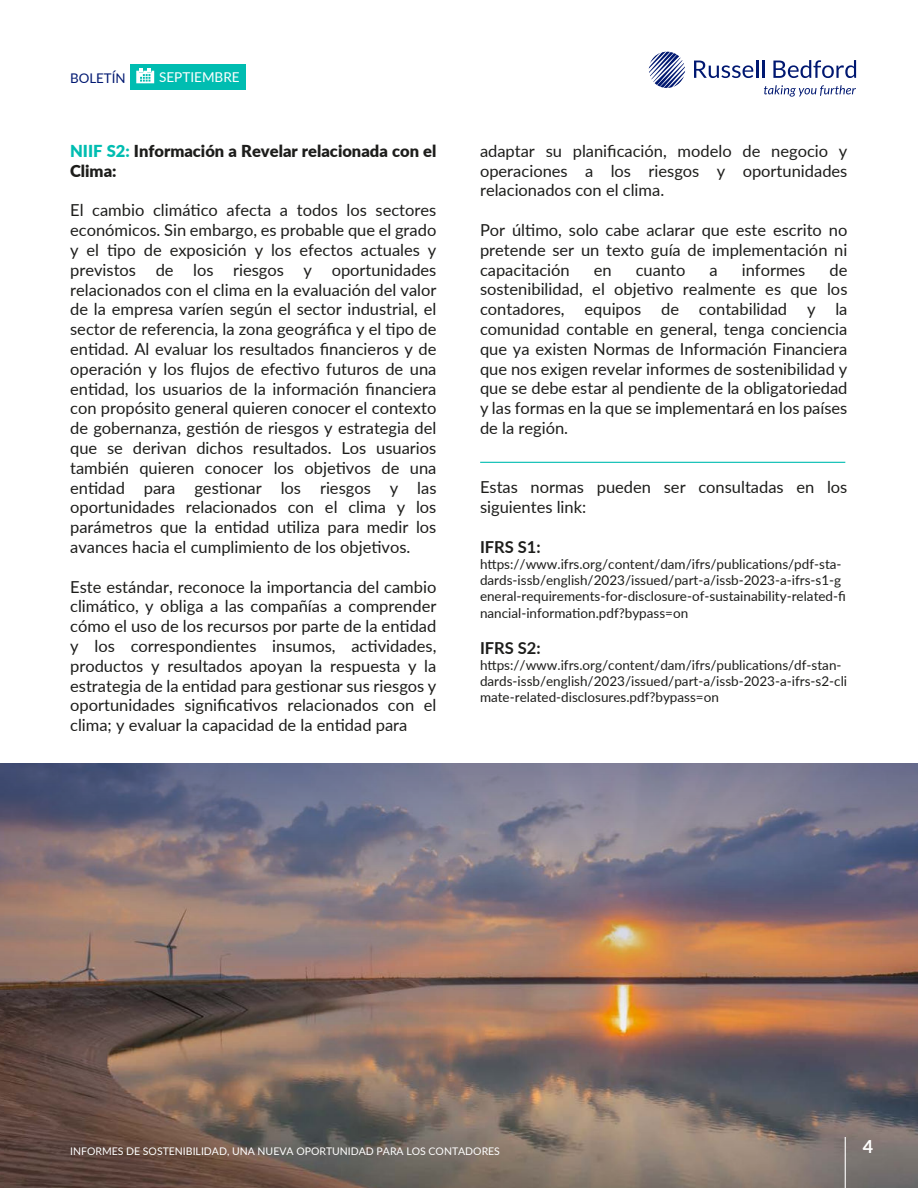
<style>
.page{position:relative;width:918px;height:1188px;background:#fff}
.page>*{position:absolute;margin:0;border:0;box-sizing:border-box;transform-origin:0 0}
.t1{font:700 18px "Lato";color:#fff}
.t2{font:16.5px/19.8px "Lato";color:#1d1d1b;text-align:justify}
.t3{font:900 16.5px/19.8px "Lato";color:#1d1d1b}
.t4{font:700 16.5px "Lato";color:#1d1d1b}
.t5{font:13.5px/16.2px "Lato";color:#1d1d1b}
.t6{font:13.5px "Lato";color:#fff}
.t7{font:13.35px "Lato";color:#001871}
.t8{font:10.5px "Lato";color:#fff}
.s1{color:#00bdb1}
</style>
<div class="page">
<img style="left:0;top:1101px;width:918px;height:87px">
<img style="left:0;top:764px;width:918px;height:337px">
<hr style="left:845px;top:1137px;width:1px;height:51px;background:#fff">
<svg style="left:649px;top:52px;width:36px;height:36px"></svg>
<svg style="left:694px;top:60px;width:64px;height:18px"></svg>
<hr style="left:762px;top:60px;width:3px;height:18px;background:#001871">
<svg style="left:773px;top:60px;width:83px;height:18px"></svg>
<svg style="left:764px;top:85px;width:92px;height:12px"></svg>
<div style="left:130px;top:65px;width:115px;height:25px;background:#00bdb1"></div>
<svg style="left:136px;top:68px;width:18px;height:15px"></svg>
<hr style="left:480px;top:462px;width:365px;height:1px;background:#00bdb1">
<p class="t7" style="left:70px;top:71px;width:57px">BOLETÍN</p>
<p class="t6" style="left:159px;top:70px;width:82px">SEPTIEMBRE</p>
<p class="t3" style="left:70px;top:140px;width:368px"><span class="s1">NIIF S2:</span> Información a Revelar relacionada con el<br>Clima:</p>
<p class="t2" style="left:70px;top:200px;width:368px">El cambio climático afecta a todos los sectores económicos. Sin embargo, es probable que el grado y el tipo de exposición y los efectos actuales y previstos de los riesgos y oportunidades relacionados con el clima en la evaluación del valor de la empresa varíen según el sector industrial, el sector de referencia, la zona geográfica y el tipo de entidad. Al evaluar los resultados financieros y de operación y los flujos de efectivo futuros de una entidad, los usuarios de la información financiera con propósito general quieren conocer el contexto de gobernanza, gestión de riesgos y estrategia del que se derivan dichos resultados. Los usuarios también quieren conocer los objetivos de una entidad para gestionar los riesgos y las oportunidades relacionados con el clima y los parámetros que la entidad utiliza para medir los avances hacia el cumplimiento de los objetivos.</p>
<p class="t2" style="left:70px;top:576px;width:368px">Este estándar, reconoce la importancia del cambio climático, y obliga a las compañías a comprender cómo el uso de los recursos por parte de la entidad y los correspondientes insumos, actividades, productos y resultados apoyan la respuesta y la estrategia de la entidad para gestionar sus riesgos y oportunidades significativos relacionados con el clima; y evaluar la capacidad de la entidad para</p>
<p class="t2" style="left:480px;top:140px;width:369px">adaptar su planificación, modelo de negocio y operaciones a los riesgos y oportunidades relacionados con el clima.</p>
<p class="t2" style="left:480px;top:219px;width:369px">Por último, solo cabe aclarar que este escrito no pretende ser un texto guía de implementación ni capacitación</p>
<p class="t2" style="left:480px;top:259px;width:369px;text-indent:349px">de sostenibilidad, el objetivo realmente es que los contadores, equipos de contabilidad y la comunidad contable en general, tenga conciencia que ya existen Normas de Información Financiera que nos exigen revelar informes de sostenibilidad y que se debe estar al pendiente de la obligatoriedad y las formas en la que se implementará en los países de la región.</p>
<p class="t2" style="left:594px;top:259px;width:19px">en</p>
<p class="t2" style="left:636px;top:259px;width:51px">cuanto</p>
<p class="t2" style="left:710px;top:259px;width:10px">a</p>
<p class="t2" style="left:742px;top:259px;width:65px">informes</p>
<p class="t2" style="left:480px;top:477px;width:369px">Estas normas pueden ser consultadas en los siguientes link:</p>
<p class="t4" style="left:480px;top:537px;width:62px">IFRS S1:</p>
<p class="t5" style="left:480px;top:555px;width:367px">https://www.ifrs.org/content/dam/ifrs/publications/pdf-sta&shy;dards-issb/english/2023/issued/part-a/issb-2023-a-ifrs-s1-g eneral-requirements-for-disclosure-of-sustainability-related-fi nancial-information.pdf?bypass=on</p>
<p class="t4" style="left:480px;top:638px;width:62px">IFRS S2:</p>
<p class="t5" style="left:480px;top:656px;width:369px">https://www.ifrs.org/content/dam/ifrs/publications/df-stan&shy;dards-issb/english/2023/issued/part-a/issb-2023-a-ifrs-s2-cli mate-related-disclosures.pdf?bypass=on</p>
<p class="t8" style="left:70px;top:1144px;width:431px">INFORMES DE SOSTENIBILIDAD, UNA NUEVA OPORTUNIDAD PARA LOS CONTADORES</p>
<p class="t1" style="left:863px;top:1136px;width:12px">4</p>
</div>
